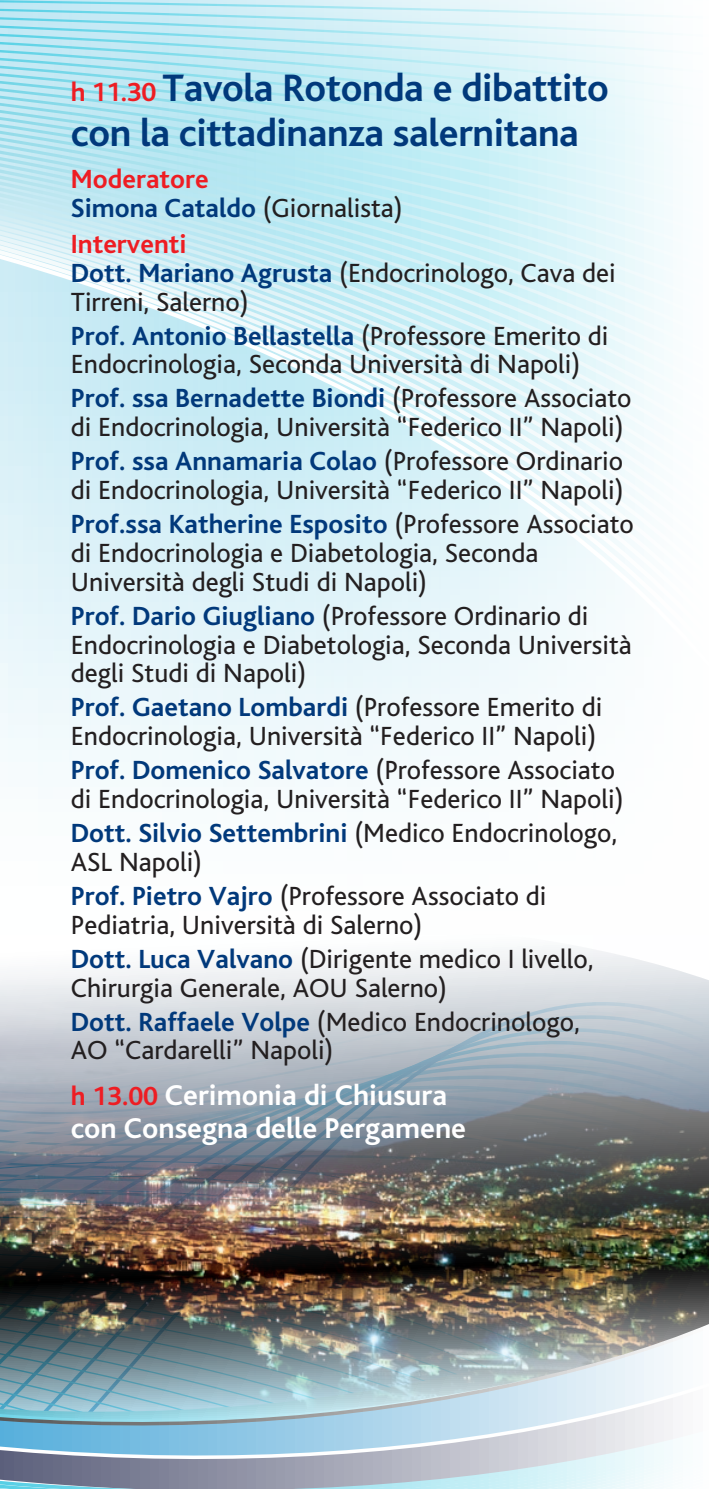
<style>
.page{position:relative;width:709px;height:1489px;background:#fff}
.page>*{position:absolute;margin:0;border:0;box-sizing:border-box;transform-origin:0 0}
.t1{font:700 40px/44px "Bliss";letter-spacing:-.01em;color:#01397b}
.t2{font:700 30px/33px "Bliss";color:#fff}
.t3{font:27.5px/28.8px "Bliss";color:#231f20}
.t4{font:700 27.5px/28.8px "Bliss";color:#01397b}
.s1{font-size:27.5px;color:#ee1d23}
.s2{color:#ee1d23}
.s3{font-weight:400;color:#231f20}
.s4{font-weight:700;color:#ee1d23}
.s5{font-weight:700;color:#01397b}
</style>
<div class="page">
<div style="left:0;top:695px;width:547px;height:15px;background:#edf8fb"></div>
<div style="left:0;top:674px;width:567px;height:21px;background:#ecf7fb"></div>
<svg style="left:0;top:652px;width:586px;height:22px"></svg>
<svg style="left:0;top:631px;width:606px;height:21px;background:#e8f6fa"></svg>
<svg style="left:0;top:609px;width:615px;height:22px;background:#e6f5fa"></svg>
<svg style="left:0;top:587px;width:625px;height:22px;background:#e4f4f9"></svg>
<svg style="left:0;top:566px;width:625px;height:21px;background:#e2f3f9"></svg>
<svg style="left:0;top:544px;width:635px;height:22px;background:#e0f3f8"></svg>
<svg style="left:0;top:523px;width:644px;height:21px;background:#def2f8"></svg>
<svg style="left:0;top:501px;width:644px;height:22px;background:#ddf2f8"></svg>
<svg style="left:0;top:479px;width:644px;height:22px;background:#dbf1f8"></svg>
<svg style="left:0;top:458px;width:654px;height:21px"></svg>
<svg style="left:0;top:436px;width:654px;height:22px"></svg>
<svg style="left:0;top:415px;width:664px;height:21px"></svg>
<svg style="left:0;top:393px;width:664px;height:22px"></svg>
<svg style="left:0;top:371px;width:664px;height:22px"></svg>
<svg style="left:0;top:350px;width:664px;height:21px;background:#d5f0f7"></svg>
<svg style="left:0;top:328px;width:673px;height:22px;background:#d6f0f7"></svg>
<svg style="left:0;top:306px;width:673px;height:22px;background:#d5f0f7"></svg>
<svg style="left:0;top:285px;width:673px;height:21px;background:#d5f0f7"></svg>
<svg style="left:0;top:263px;width:673px;height:22px;background:#d4f0f6"></svg>
<svg style="left:0;top:242px;width:673px;height:21px;background:#d2eff6"></svg>
<svg style="left:0;top:220px;width:673px;height:22px;background:#cceef5"></svg>
<svg style="left:0;top:198px;width:673px;height:22px;background:#c8edf4"></svg>
<svg style="left:0;top:177px;width:673px;height:21px;background:#c5ecf4"></svg>
<svg style="left:0;top:155px;width:673px;height:22px;background:#c3ebf4"></svg>
<svg style="left:0;top:133px;width:673px;height:22px;background:#c2ebf3"></svg>
<svg style="left:0;top:112px;width:673px;height:21px;background:#c2ebf4"></svg>
<svg style="left:0;top:90px;width:673px;height:22px;background:#c3ebf4"></svg>
<svg style="left:0;top:68px;width:673px;height:22px;background:#c4ecf4"></svg>
<svg style="left:0;top:47px;width:673px;height:21px;background:#c7ecf5"></svg>
<svg style="left:0;top:0;width:673px;height:47px;background:#cceef6"></svg>
<svg style="left:0;top:1420px;width:673px;height:68px;background:#aac1d2"></svg>
<img style="left:0;top:948px;width:709px;height:472px">
<h1 class="t1" style="left:71px;top:67px;width:539px"><span class="s1">h 11.30</span> Tavola Rotonda e dibattito con la cittadinanza salernitana</h1>
<p class="t4" style="left:71px;top:166px;width:333px"><span class="s2">Moderatore<br></span>Simona Cataldo <span class="s3">(Giornalista)</span></p>
<p class="t3" style="left:71px;top:230px;width:546px"><span class="s4">Interventi<br></span><span class="s5">Dott. Mariano Agrusta</span> (Endocrinologo, Cava dei<br>Tirreni, Salerno)</p>
<p class="t3" style="left:71px;top:322px;width:539px"><span class="s5">Prof. Antonio Bellastella</span> (Professore Emerito di<br>Endocrinologia, Seconda Università di Napoli)</p>
<p class="t3" style="left:71px;top:384px;width:562px"><span class="s5">Prof. ssa Bernadette Biondi</span> (Professore Associato di Endocrinologia, Università “Federico II” Napoli)</p>
<p class="t3" style="left:71px;top:447px;width:554px"><span class="s5">Prof. ssa Annamaria Colao</span> (Professore Ordinario di Endocrinologia, Università “Federico II” Napoli)</p>
<p class="t3" style="left:71px;top:510px;width:564px"><span class="s5">Prof.ssa Katherine Esposito</span> (Professore Associato di Endocrinologia e Diabetologia, Seconda<br>Università degli Studi di Napoli)</p>
<p class="t3" style="left:71px;top:602px;width:562px"><span class="s5">Prof. Dario Giugliano</span> (Professore Ordinario di<br>Endocrinologia e Diabetologia, Seconda Università degli Studi di Napoli)</p>
<p class="t3" style="left:71px;top:693px;width:533px"><span class="s5">Prof. Gaetano Lombardi</span> (Professore Emerito di<br>Endocrinologia, Università “Federico II” Napoli)</p>
<p class="t3" style="left:71px;top:756px;width:554px"><span class="s5">Prof. Domenico Salvatore</span> (Professore Associato di Endocrinologia, Università “Federico II” Napoli)</p>
<p class="t3" style="left:71px;top:819px;width:548px"><span class="s5">Dott. Silvio Settembrini</span> (Medico Endocrinologo,<br>ASL Napoli)</p>
<p class="t3" style="left:71px;top:882px;width:477px"><span class="s5">Prof. Pietro Vajro</span> (Professore Associato di<br>Pediatria, Università di Salerno)</p>
<p class="t3" style="left:71px;top:944px;width:524px"><span class="s5">Dott. Luca Valvano</span> (Dirigente medico I livello,<br>Chirurgia Generale, AOU Salerno)</p>
<p class="t3" style="left:71px;top:1007px;width:510px"><span class="s5">Dott. Raffaele Volpe</span> (Medico Endocrinologo,<br>AO “Cardarelli” Napoli)</p>
<p class="t2" style="left:71px;top:1079px;width:397px"><span class="s1">h 13.00</span> Cerimonia di Chiusura con Consegna delle Pergamene</p>
</div>
